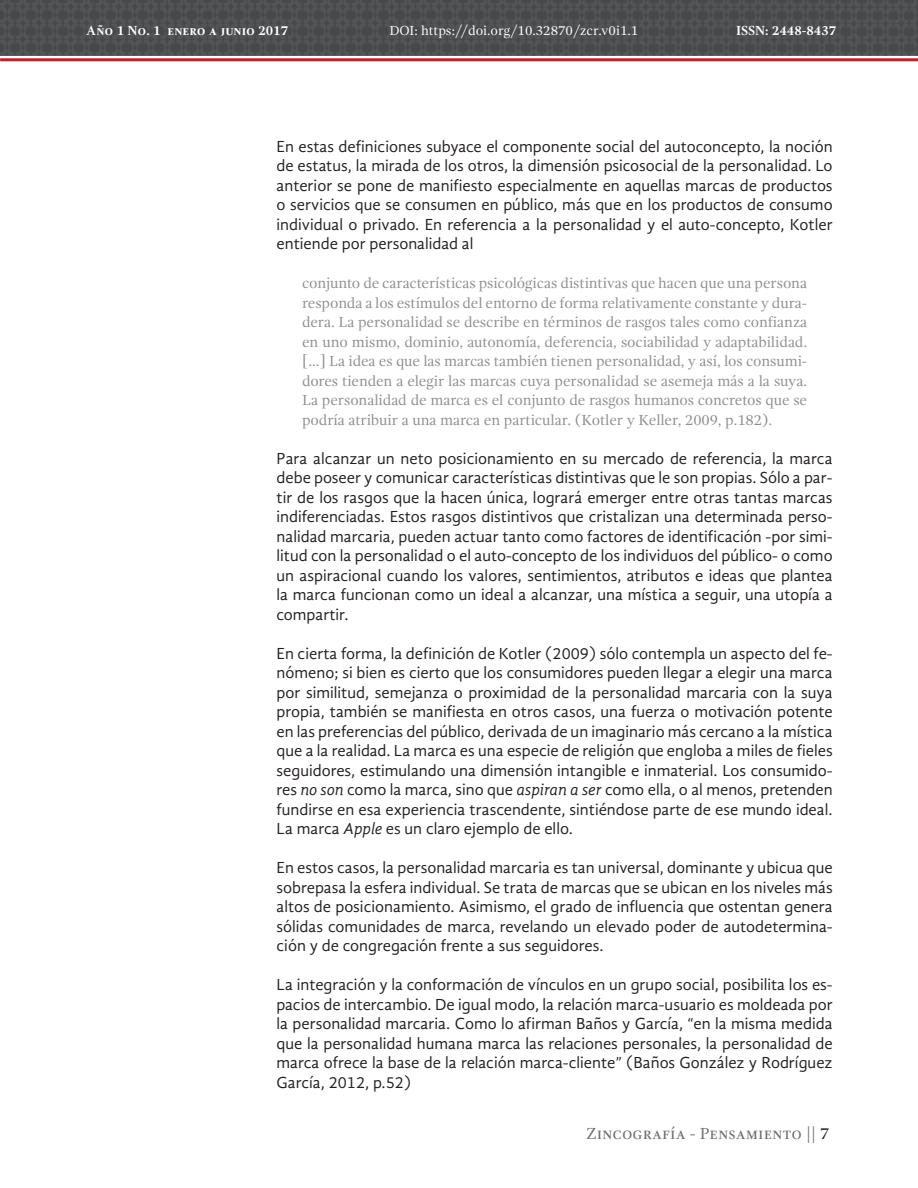
<style>
.page{position:relative;width:918px;height:1188px;background:#fff}
.page>*{position:absolute;margin:0;border:0;box-sizing:border-box;transform-origin:0 0}
.t1{font:16.5px/19.5px "Gandhi Sans";color:#231f20;text-align:justify}
.t2{font:16.5px "Gandhi Serif";color:#6c6d70}
.CITAS{font:15px/19.5px "Gandhi Serif";letter-spacing:-.005em;color:#8f8f8f;text-align:justify}
.t3{font:13.5px "Gandhi Serif";color:#fff}
.t4{font:700 13.5px "Gandhi Serif";color:#fff}
.s1{font-style:italic}
.s2{color:#231f20}
</style>
<div class="page">
<div style="left:0;top:0;width:918px;height:56px;background:#4c4f50"></div>
<hr style="left:0;top:58px;width:918px;height:3px;background:#be1d2c">
<p class="t4" style="left:86px;top:23px;width:203px">Año 1 No. 1 enero a junio 2017</p>
<p class="t3" style="left:389px;top:23px;width:250px">DOI: https://doi.org/10.32870/zcr.v0i1.1</p>
<p class="t4" style="left:736px;top:23px;width:102px">ISSN: 2448-8437</p>
<p class="t1" style="left:277px;top:136px;width:558px">En estas definiciones subyace el componente social del autoconcepto, la noción de estatus, la mirada de los otros, la dimensión psicosocial de la personalidad. Lo anterior se pone de manifiesto especialmente en aquellas marcas de productos o servicios que se consumen en público, más que en los productos de consumo individual o privado. En referencia a la personalidad y el auto-concepto, Kotler entiende por personalidad al</p>
<p class="CITAS" style="left:302px;top:273px;width:507px">conjunto de características psicológicas distintivas que hacen que una persona responda a los estímulos del entorno de forma relativamente constante y dura&shy;dera. La personalidad se describe en términos de rasgos tales como confianza en uno mismo, dominio, autonomía, deferencia, sociabilidad y adaptabilidad. [...] La idea es que las marcas también tienen personalidad, y así, los consumi&shy;dores tienden a elegir las marcas cuya personalidad se asemeja más a la suya.<br>La personalidad de marca es el conjunto de rasgos humanos concretos que se podría atribuir a una marca en particular. (Kotler y Keller, 2009, p.182).</p>
<p class="t1" style="left:277px;top:448px;width:558px">Para alcanzar un neto posicionamiento en su mercado de referencia, la marca debe poseer y comunicar características distintivas que le son propias. Sólo a par&shy;tir de los rasgos que la hacen única, logrará emerger entre otras tantas marcas indiferenciadas. Estos rasgos distintivos que cristalizan una determinada perso&shy;nalidad marcaria, pueden actuar tanto como factores de identificación -por simi&shy;litud con la personalidad o el auto-concepto de los individuos del público- o como un aspiracional cuando los valores, sentimientos, atributos e ideas que plantea la marca funcionan como un ideal a alcanzar, una mística a seguir, una utopía a compartir.</p>
<p class="t1" style="left:277px;top:643px;width:558px">En cierta forma, la definición de Kotler (2009) sólo contempla un aspecto del fe&shy;nómeno; si bien es cierto que los consumidores pueden llegar a elegir una marca por similitud, semejanza o proximidad de la personalidad marcaria con la suya propia, también se manifiesta en otros casos, una fuerza o motivación potente en las preferencias del público, derivada de un imaginario más cercano a la mística que a la realidad. La marca es una especie de religión que engloba a miles de fieles seguidores, estimulando una dimensión intangible e inmaterial. Los consumido&shy;res <span class="s1">no son</span> como la marca, sino que <span class="s1">aspiran a ser</span> como ella, o al menos, pretenden fundirse en esa experiencia trascendente, sintiéndose parte de ese mundo ideal.<br>La marca <span class="s1">Apple</span> es un claro ejemplo de ello.</p>
<p class="t1" style="left:277px;top:858px;width:558px">En estos casos, la personalidad marcaria es tan universal, dominante y ubicua que sobrepasa la esfera individual. Se trata de marcas que se ubican en los niveles más altos de posicionamiento. Asimismo, el grado de influencia que ostentan genera sólidas comunidades de marca, revelando un elevado poder de autodetermina&shy;ción y de congregación frente a sus seguidores.</p>
<p class="t1" style="left:277px;top:975px;width:558px">La integración y la conformación de vínculos en un grupo social, posibilita los es&shy;pacios de intercambio. De igual modo, la relación marca-usuario es moldeada por la personalidad marcaria. Como lo afirman Baños y García, “en la misma medida que la personalidad humana marca las relaciones personales, la personalidad de marca ofrece la base de la relación marca-cliente” (Baños González y Rodríguez García, 2012, p.52)</p>
<p class="t2" style="left:586px;top:1124px;width:244px">Zincografía - Pensamiento || <span class="s2">7</span></p>
</div>
